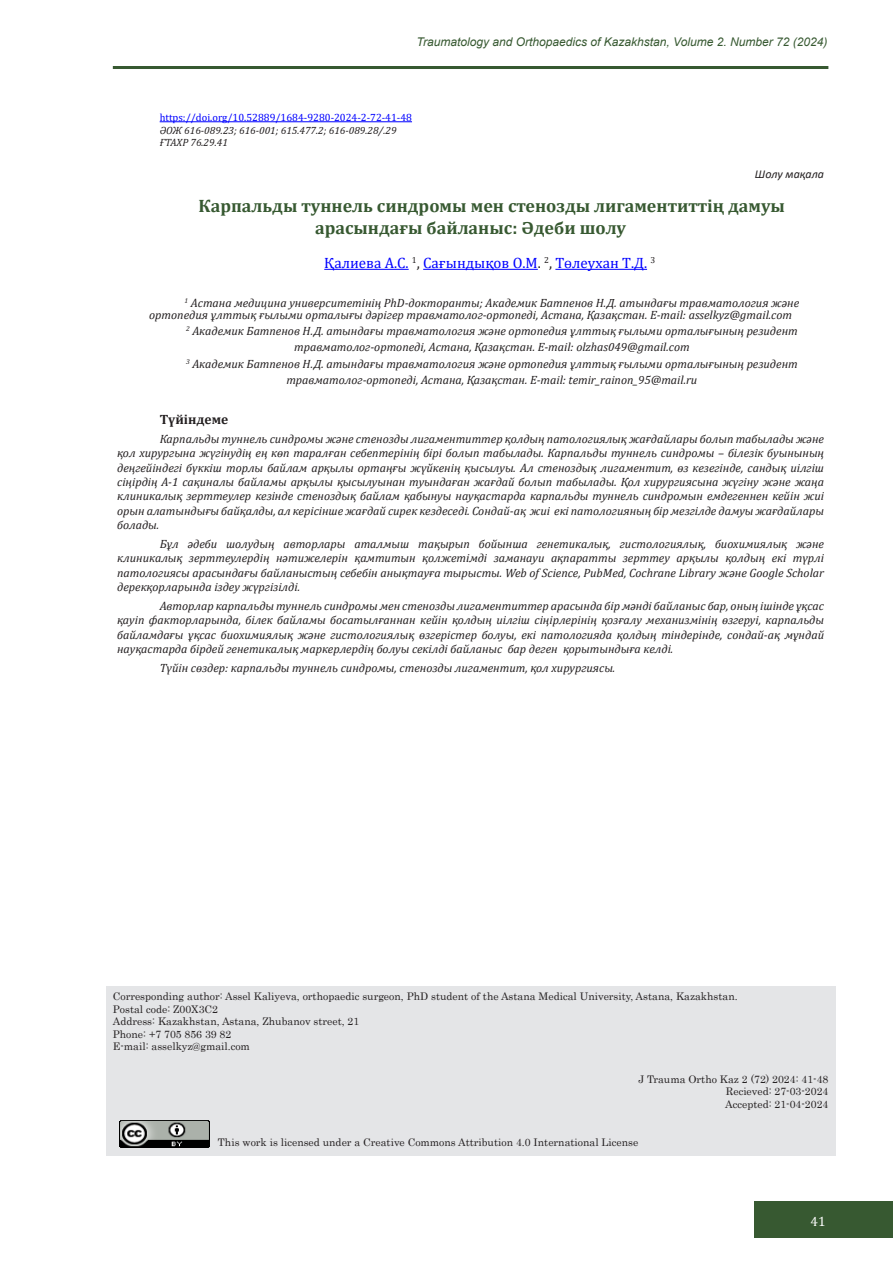
<style>
.page{position:relative;width:893px;height:1263px;background:#fff}
.page>*{position:absolute;margin:0;border:0;box-sizing:border-box;transform-origin:0 0}
.Название_статьи{font:700 18px/21.6px "Cambria";color:#375931}
.ФИО_авторов{font:15px "Cambria";color:#00f}
.Резюме{font:700 13.5px "Cambria";color:#231f20}
.t1{font:13.5px "Cambria";color:#fff}
.текст_абстракта{font:italic 12px/14.4px "Cambria";color:#231f20;text-align:justify}
.должность{font:italic 12px/12px "Cambria";color:#231f20}
.t2{font:italic 12px "Arial";color:#375931}
.Вид_статьи{font:italic 12px "Calibri";color:#231f20}
.корресп{font:10.5px "Century";color:#231f20}
.МРНТИ{font:italic 10.5px "Cambria";color:#231f20}
.МРНТИ-2{font:10.5px "Cambria";color:#00f}
.s1{color:#231f20}
</style>
<div class="page">
<div style="left:754px;top:1202px;width:139px;height:36px;background:#375931"></div>
<hr style="left:113px;top:66px;width:715px;height:3px;background:#375931">
<div style="left:106px;top:986px;width:729px;height:169px;background:#e4e5e7"></div>
<hr style="left:160px;top:121px;width:252px;height:1px;background:#00f">
<hr style="left:324px;top:269px;width:85px;height:1px;background:#00f">
<hr style="left:423px;top:269px;width:115px;height:1px;background:#00f">
<hr style="left:555px;top:269px;width:92px;height:1px;background:#00f">
<img style="left:120px;top:1120px;width:89px;height:27px">
<p class="t2" style="left:417px;top:34px;width:412px">Traumatology and Orthopаedics of Kazakhstan, Volume 2. Number 72 (2024)</p>
<p class="МРНТИ-2" style="left:160px;top:111px;width:254px">https://doi.org/10.52889/1684-9280-2024-2-72-41-48</p>
<p class="МРНТИ" style="left:160px;top:123px;width:238px">ӘОЖ 616-089.23; 616-001; 615.477.2; 616-089.28/.29</p>
<p class="МРНТИ" style="left:160px;top:135px;width:70px">ҒТАХР 76.29.41</p>
<p class="Вид_статьи" style="left:755px;top:165px;width:71px">Шолу мақала</p>
<p class="Название_статьи" style="left:315px;top:194px;width:472px;text-indent:-116px">Карпальды туннель синдромы мен стенозды лигаментиттің дамуы арасындағы байланыс: Әдеби шолу</p>
<p class="ФИО_авторов" style="left:324px;top:254px;width:332px">Қалиева А.С. <sup>1</sup><span class="s1">,</span> Сағындықов О.М<span class="s1">.</span> <sup>2</sup><span class="s1">,</span> Төлеухан Т.Д. <sup>3</sup></p>
<p class="должность" style="left:149px;top:296px;width:651px;text-indent:35px"><sup>1</sup> Астана медицина университетінің PhD-докторанты; Академик Батпенов Н.Д. атындағы травматология және ортопедия ұлттық ғылыми орталығы дәрігер травматолог-ортопеді, Астана, Қазақстан. E-mail: asselkyz@gmail.com</p>
<p class="должность" style="left:186px;top:325px;width:613px"><sup>2</sup> Академик Батпенов Н.Д. атындағы травматология және ортопедия ұлттық ғылыми орталығының резидент</p>
<p class="должность" style="left:294px;top:341px;width:397px">травматолог-ортопеді, Астана, Қазақстан. E-mail: olzhas049@gmail.com</p>
<p class="должность" style="left:186px;top:357px;width:613px"><sup>3</sup> Академик Батпенов Н.Д. атындағы травматология және ортопедия ұлттық ғылыми орталығының резидент</p>
<p class="должность" style="left:286px;top:373px;width:412px">травматолог-ортопеді, Астана, Қазақстан. E-mail: temir_rainon_95@mail.ru</p>
<p class="Резюме" style="left:160px;top:410px;width:70px">Түйіндеме</p>
<p class="текст_абстракта" style="left:117px;top:431px;width:708px;text-indent:43px">Карпальды туннель синдромы және стенозды лигаментиттер қолдың патологиялық жағдайлары болып табылады және қол хирургына жүгінудің ең көп таралған себептерінің бірі болып табылады. Карпальды туннель синдромы – білезік буынының деңгейіндегі бүккіш торлы байлам арқылы ортаңғы жүйкенің қысылуы. Ал стеноздық лигаментит, өз кезегінде, сандық иілгіш сіңірдің A-1 сақиналы байламы арқылы қысылуынан туындаған жағдай болып табылады. Қол хирургиясына жүгіну және жаңа клиникалық зерттеулер кезінде стеноздық байлам қабынуы науқастарда карпальды туннель синдромын емдегеннен кейін жиі орын алатындығы байқалды, ал керісінше жағдай сирек кездеседі. Сондай-ақ жиі екі патологияның бір мезгілде дамуы жағдайлары болады.</p>
<p class="текст_абстракта" style="left:117px;top:536px;width:708px;text-indent:43px">Бұл әдеби шолудың авторлары аталмыш тақырып бойынша генетикалық, гистологиялық, биохимиялық және клиникалық зерттеулердің нәтижелерін қамтитын қолжетімді заманауи ақпаратты зерттеу арқылы қолдың екі түрлі патологиясы арасындағы байланыстың себебін анықтауға тырысты. Web of Science, PubMed, Cochrane Library және Google Scholar дерекқорларында іздеу жүргізілді.</p>
<p class="текст_абстракта" style="left:117px;top:598px;width:708px;text-indent:43px">Авторлар карпальды туннель синдромы мен стенозды лигаментиттер арасында бір мәнді байланыс бар, оның ішінде ұқсас қауіп факторларында, білек байламы босатылғаннан кейін қолдың иілгіш сіңірлерінің қозғалу механизмінің өзгеруі, карпальды байламдағы ұқсас биохимиялық және гистологиялық өзгерістер болуы, екі патологияда қолдың тіндерінде, сондай-ақ мұндай науқастарда бірдей генетикалық маркерлердің болуы секілді байланыс бар деген қорытындыға келді.</p>
<p class="текст_абстракта" style="left:160px;top:660px;width:457px">Түйін сөздер: карпальды туннель синдромы, стенозды лигаментит, қол хирургиясы.</p>
<p class="корресп" style="left:113px;top:987px;width:626px">Corresponding author: Assel Kaliyeva, orthopaedic surgeon, PhD student of the Astana Medical University, Astana, Kazakhstan.</p>
<p class="корресп" style="left:113px;top:1000px;width:107px">Postal code: Z00X3C2</p>
<p class="корресп" style="left:113px;top:1012px;width:248px">Address: Kazakhstan, Astana, Zhubanov street, 21</p>
<p class="корресп" style="left:113px;top:1025px;width:120px">Phone: +7 705 856 39 82</p>
<p class="корресп" style="left:113px;top:1038px;width:139px">E-mail: asselkyz@gmail.com</p>
<p class="корресп" style="left:638px;top:1070px;width:191px">J Trauma Ortho Kaz 2 (72) 2024: 41-48</p>
<p class="корресп" style="left:726px;top:1083px;width:104px">Recieved: 27-03-2024</p>
<p class="корресп" style="left:725px;top:1095px;width:105px">Accepted: 21-04-2024</p>
<p class="корресп" style="left:218px;top:1133px;width:422px">This work is licensed under a Creative Commons Attribution 4.0 International License</p>
<p class="t1" style="left:811px;top:1213px;width:17px">41</p>
</div>
